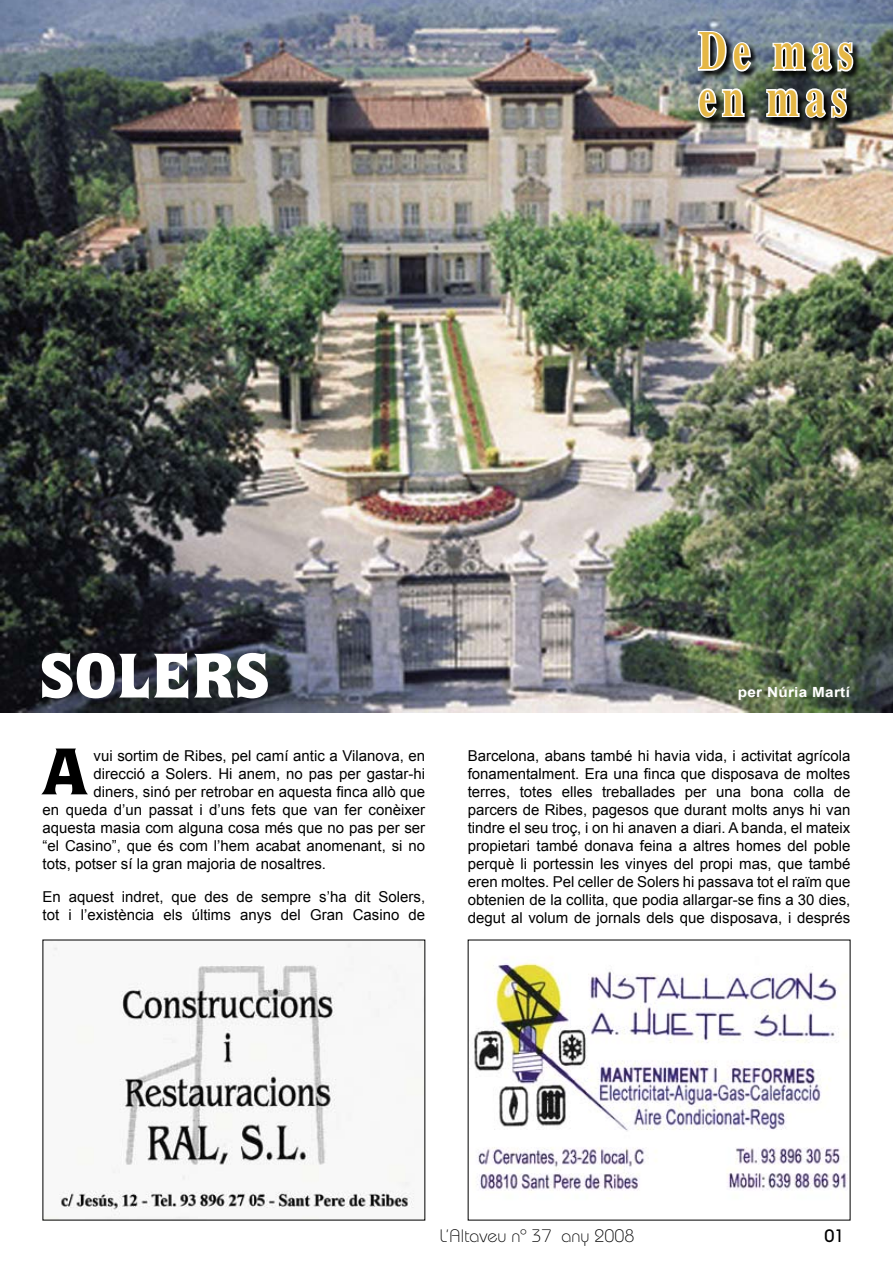
<style>
.page{position:relative;width:893px;height:1263px;background:#fff}
.page>*{position:absolute;margin:0;border:0;box-sizing:border-box;transform-origin:0 0}
.t1{font:900 66px "Quorum IT Cby BT";color:#000}
.t2{font:900 63px "Quorum IT Cby BT";color:#fff}
.t3{font:700 54.6px/46.2px "Times";letter-spacing:.18em;color:#e5b745;scale:.7 1}
.t4{font:300 18px "Bauhaus";color:#000}
.t5{font:500 18px "Bauhaus";color:#000}
.t6{font:15px/18px "Arial";color:#000;text-align:justify}
.t7{font:700 13.95px "Arial";letter-spacing:.02em;color:#fff;scale:1.09 1}
</style>
<div class="page">
<img style="left:0;top:0;width:893px;height:713px">
<img style="left:45px;top:942px;width:378px;height:276px">
<img style="left:697px;top:30px;width:166px;height:97px">
<svg style="left:696px;top:30px;width:57px;height:43px"></svg>
<svg style="left:771px;top:41px;width:84px;height:32px"></svg>
<svg style="left:697px;top:87px;width:49px;height:32px"></svg>
<svg style="left:765px;top:87px;width:83px;height:32px"></svg>
<img style="left:474px;top:957px;width:374px;height:234px">
<h3 class="t3" style="left:699px;top:27px;width:222px">De mas en mas</h3>
<h2 class="t2" style="left:39px;top:637px;width:232px">SOLERS</h2>
<h1 class="t1" style="left:43px;top:731px;width:46px">A</h1>
<p class="t6" style="left:94px;top:747px;width:333px">vui sortim de Ribes, pel camí antic a Vilanova, en</p>
<p class="t6" style="left:94px;top:765px;width:333px">direcció a Solers. Hi anem, no pas per gastar-hi</p>
<p class="t6" style="left:94px;top:783px;width:333px">diners, sinó per retrobar en aquesta finca allò que</p>
<p class="t6" style="left:43px;top:801px;width:384px">en queda d’un passat i d’uns fets que van fer conèixer</p>
<p class="t6" style="left:43px;top:819px;width:384px">aquesta masia com alguna cosa més que no pas per ser</p>
<p class="t6" style="left:43px;top:837px;width:384px">“el Casino”, que és com l’hem acabat anomenant, si no</p>
<p class="t6" style="left:43px;top:855px;width:285px">tots, potser sí la gran majoria de nosaltres.</p>
<p class="t6" style="left:43px;top:888px;width:384px">En aquest indret, que des de sempre s’ha dit Solers, tot i l’existència els últims anys del Gran Casino de</p>
<p class="t7" style="left:738px;top:683px;width:104px">per Núria Martí</p>
<p class="t6" style="left:468px;top:747px;width:384px">Barcelona, abans també hi havia vida, i activitat agrícola fonamentalment. Era una finca que disposava de moltes terres, totes elles treballades per una bona colla de parcers de Ribes, pagesos que durant molts anys hi van tindre el seu troç, i on hi anaven a diari. A banda, el mateix propietari també donava feina a altres homes del poble perquè li portessin les vinyes del propi mas, que també eren moltes. Pel celler de Solers hi passava tot el raïm que obtenien de la collita, que podia allargar-se fins a 30 dies, degut al volum de jornals dels que disposava, i després</p>
<p class="t4" style="left:440px;top:1225px;width:196px">L’Altaveu nº 37 any 2008</p>
<p class="t5" style="left:825px;top:1225px;width:22px">01</p>
</div>
